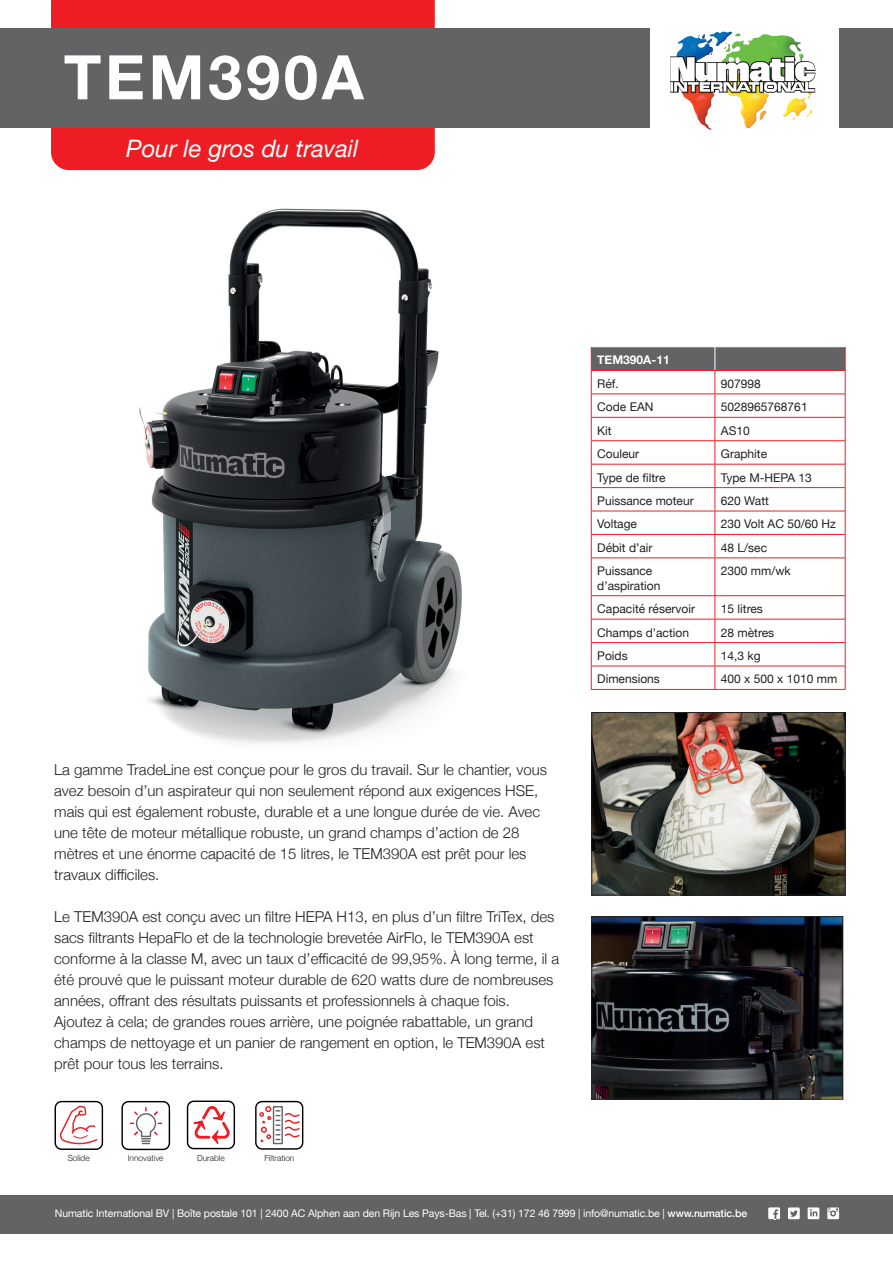
<style>
.page{position:relative;width:893px;height:1263px;background:#fff}
.page>*{position:absolute;margin:0;border:0;box-sizing:border-box;transform-origin:0 0}
.t1{font:700 61.5px "Helvetica Neue";letter-spacing:.06em;color:#fff}
.t2{font:italic 24px "Helvetica Neue";color:#fff}
.t3{font:300 15px/21px "Helvetica Neue";color:#231f20}
.t4{font:12px/14.4px "Helvetica Neue";color:#231f20}
.t5{font:700 12px "Helvetica Neue";color:#fff}
.t6{font:10.5px "Helvetica Neue";letter-spacing:-.01em;color:#fff}
.t7{font:300 8.4px "Helvetica Neue";color:#231f20}
.s1{font-weight:500}
</style>
<div class="page">
<img style="left:139px;top:208px;width:323px;height:536px">
<div style="left:51px;top:0;width:384px;height:170px;background:#ee1d23"></div>
<div style="left:0;top:28px;width:893px;height:100px;background:#636366"></div>
<svg style="left:651px;top:28px;width:188px;height:102px;background:#dadccc"></svg>
<svg style="left:710px;top:32px;width:13px;height:3px"></svg>
<div style="left:0;top:1195px;width:893px;height:38px;background:#636366"></div>
<hr style="left:591px;top:558px;width:124px;height:1px;background:#ee1d23">
<hr style="left:591px;top:558px;width:1px;height:37px;background:#ee1d23">
<hr style="left:715px;top:558px;width:130px;height:1px;background:#ee1d23">
<hr style="left:715px;top:558px;width:1px;height:37px;background:#ee1d23">
<hr style="left:845px;top:558px;width:1px;height:37px;background:#ee1d23">
<hr style="left:591px;top:595px;width:124px;height:1px;background:#ee1d23">
<hr style="left:715px;top:595px;width:130px;height:1px;background:#ee1d23">
<hr style="left:591px;top:619px;width:124px;height:1px;background:#ee1d23">
<hr style="left:715px;top:619px;width:130px;height:1px;background:#ee1d23">
<hr style="left:591px;top:642px;width:124px;height:1px;background:#ee1d23">
<hr style="left:715px;top:642px;width:130px;height:1px;background:#ee1d23">
<hr style="left:591px;top:666px;width:124px;height:1px;background:#ee1d23">
<svg style="left:591px;top:596px;width:1px;height:93px"></svg>
<hr style="left:715px;top:666px;width:130px;height:1px;background:#ee1d23">
<svg style="left:715px;top:596px;width:1px;height:93px"></svg>
<svg style="left:845px;top:596px;width:1px;height:93px"></svg>
<hr style="left:591px;top:689px;width:124px;height:1px;background:#ee1d23">
<hr style="left:715px;top:689px;width:130px;height:1px;background:#ee1d23">
<svg style="left:591px;top:347px;width:255px;height:211px"></svg>
<div style="left:55px;top:1101px;width:48px;height:49px;border:1px solid #000001;border-radius:6px"></div>
<svg style="left:59px;top:1105px;width:39px;height:40px"></svg>
<div style="left:121px;top:1101px;width:49px;height:49px;border:1px solid #000001;border-radius:6px"></div>
<svg style="left:130px;top:1107px;width:32px;height:37px"></svg>
<div style="left:187px;top:1100px;width:48px;height:49px;border:1px solid #000001;border-radius:6px"></div>
<svg style="left:193px;top:1103px;width:40px;height:41px"></svg>
<div style="left:255px;top:1101px;width:48px;height:49px;border:1px solid #000001;border-radius:6px"></div>
<div style="left:273px;top:1106px;width:10px;height:38px;border:1px solid #636767"></div>
<svg style="left:259px;top:1106px;width:41px;height:36px"></svg>
<img style="left:594px;top:714px;width:249px;height:179px">
<div style="left:592px;top:712px;width:253px;height:183px;border:1px solid #231f20"></div>
<img style="left:594px;top:918px;width:247px;height:179px">
<div style="left:592px;top:916px;width:251px;height:183px;border:1px solid #231f20"></div>
<svg style="left:788px;top:1207px;width:12px;height:12px"></svg>
<svg style="left:768px;top:1207px;width:12px;height:13px"></svg>
<svg style="left:808px;top:1207px;width:11px;height:12px"></svg>
<svg style="left:827px;top:1207px;width:12px;height:12px"></svg>
<h1 class="t1" style="left:64px;top:29px;width:302px">TEM390A</h1>
<h2 class="t2" style="left:126px;top:131px;width:234px">Pour le gros du travail</h2>
<p class="t3" style="left:54px;top:758px;width:494px">La gamme TradeLine est conçue pour le gros du travail. Sur le chantier, vous avez besoin d’un aspirateur qui non seulement répond aux exigences HSE, mais qui est également robuste, durable et a une longue durée de vie. Avec une tête de moteur métallique robuste, un grand champs d’action de 28 mètres et une énorme capacité de 15 litres, le TEM390A est prêt pour les travaux difficiles.</p>
<p class="t3" style="left:54px;top:905px;width:506px">Le TEM390A est conçu avec un filtre HEPA H13, en plus d’un filtre TriTex, des sacs filtrants HepaFlo et de la technologie brevetée AirFlo, le TEM390A est conforme à la classe M, avec un taux d’efficacité de 99,95%. À long terme, il a été prouvé que le puissant moteur durable de 620 watts dure de nombreuses années, offrant des résultats puissants et professionnels à chaque fois.<br>Ajoutez à cela; de grandes roues arrière, une poignée rabattable, un grand champs de nettoyage et un panier de rangement en option, le TEM390A est prêt pour tous les terrains.</p>
<p class="t7" style="left:68px;top:1151px;width:24px">Solide</p>
<p class="t7" style="left:128px;top:1151px;width:37px">Innovative</p>
<p class="t7" style="left:197px;top:1151px;width:29px">Durable</p>
<p class="t7" style="left:264px;top:1151px;width:31px">Filtration</p>
<p class="t5" style="left:597px;top:351px;width:74px">TEM390A-11</p>
<p class="t4" style="left:597px;top:377px;width:23px">Réf.</p>
<p class="t4" style="left:721px;top:377px;width:42px">907998</p>
<p class="t4" style="left:597px;top:400px;width:58px">Code EAN</p>
<p class="t4" style="left:721px;top:400px;width:88px">5028965768761</p>
<p class="t4" style="left:597px;top:424px;width:16px">Kit</p>
<p class="t4" style="left:721px;top:424px;width:30px">AS10</p>
<p class="t4" style="left:597px;top:447px;width:43px">Couleur</p>
<p class="t4" style="left:721px;top:447px;width:48px">Graphite</p>
<p class="t4" style="left:597px;top:471px;width:70px">Type de filtre</p>
<p class="t4" style="left:721px;top:471px;width:92px">Type M-HEPA 13</p>
<p class="t4" style="left:597px;top:494px;width:98px">Puissance moteur</p>
<p class="t4" style="left:721px;top:494px;width:50px">620 Watt</p>
<p class="t4" style="left:597px;top:518px;width:41px">Voltage</p>
<p class="t4" style="left:721px;top:518px;width:116px">230 Volt AC 50/60 Hz</p>
<p class="t4" style="left:597px;top:541px;width:57px">Débit d’air</p>
<p class="t4" style="left:721px;top:541px;width:48px">48 L/sec</p>
<p class="t4" style="left:597px;top:564px;width:65px">Puissance d’aspiration</p>
<p class="t4" style="left:721px;top:564px;width:71px">2300 mm/wk</p>
<p class="t4" style="left:597px;top:602px;width:99px">Capacité réservoir</p>
<p class="t4" style="left:721px;top:602px;width:44px">15 litres</p>
<p class="t4" style="left:597px;top:626px;width:93px">Champs d’action</p>
<p class="t4" style="left:721px;top:626px;width:55px">28 mètres</p>
<p class="t4" style="left:597px;top:649px;width:32px">Poids</p>
<p class="t4" style="left:721px;top:649px;width:41px">14,3 kg</p>
<p class="t4" style="left:597px;top:673px;width:64px">Dimensions</p>
<p class="t4" style="left:721px;top:673px;width:118px">400 x 500 x 1010 mm</p>
<p class="t6" style="left:55px;top:1206px;width:694px">Numatic International BV | Boîte postale 101 | 2400 AC Alphen aan den Rijn Les Pays-Bas | Tel. (+31) 172 46 7999 | info@numatic.be | <span class="s1">www.numatic.be</span></p>
</div>
